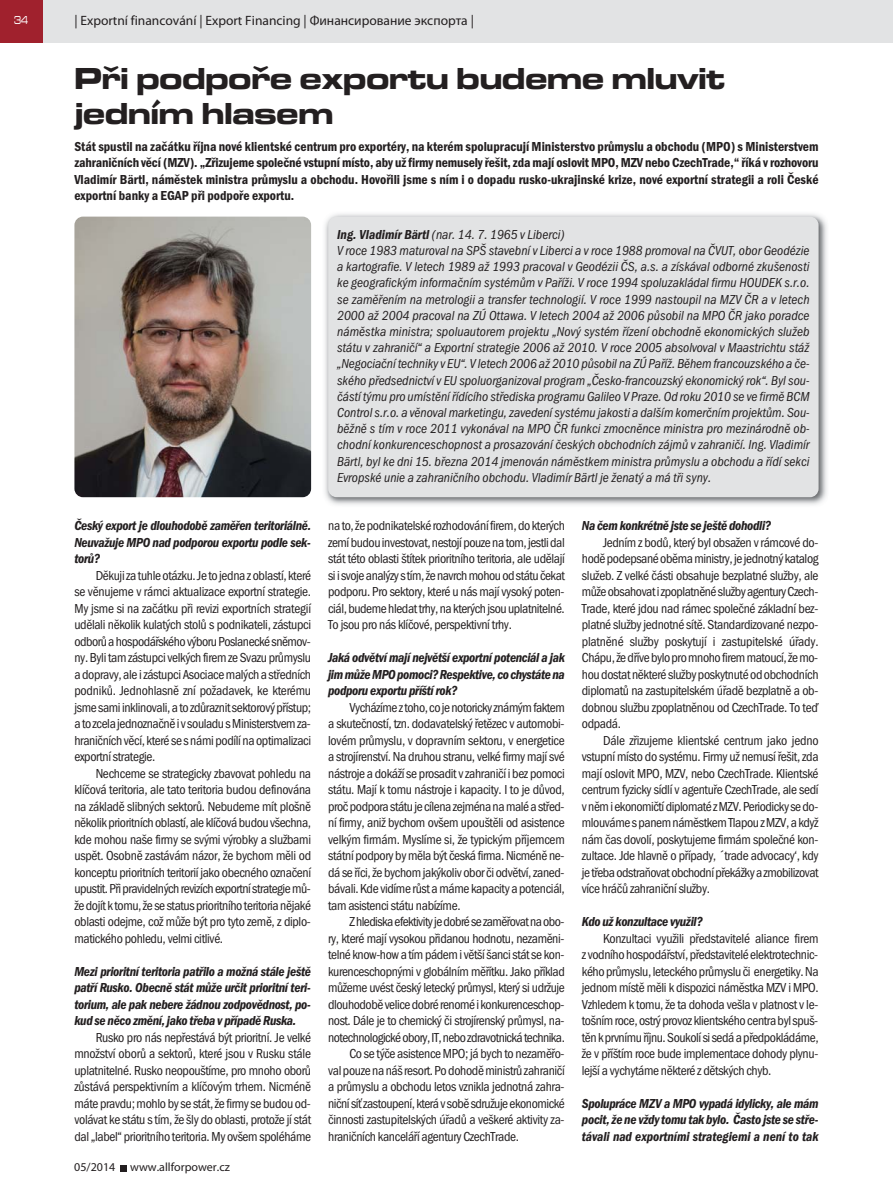
<style>
.page{position:relative;width:893px;height:1191px;background:#fff}
.page>*{position:absolute;margin:0;border:0;box-sizing:border-box;transform-origin:0 0}
.t1{font:700 expanded 31.5px/34.5px "Microgramma DOT";color:#231f20}
.t2{font:13.5px/16.5px "Franklin Got Itc TOT Boo Con";letter-spacing:-.025em;color:#231f20;text-align:justify}
.t3{font:13.5px/16.2px "Franklin Got Itc TOT Boo Con Ita";color:#231f20}
.t4{font:13.5px/16.5px "Franklin Got Itc TOT Dem Con Ita";letter-spacing:-.025em;color:#231f20;text-align:justify}
.t5{font:13.5px/16.5px "Franklin Got Itc TOT Dem Con";color:#231f20;text-align:justify}
.t6{font:13.5px "Myriad Pro";color:#231f20}
.t7{font:12px "Myriad Pro";color:#231f20}
.t8{font:500 expanded 12px "Microgramma DOT";color:#fff;scale:.7 1}
.s1{font-family:"Franklin Got Itc TOT Dem Con Ita"}
</style>
<div class="page">
<div style="left:43px;top:0;width:850px;height:43px;background:#e2e3e4"></div>
<div style="left:0;top:0;width:43px;height:43px;background:#a0212d"></div>
<svg style="left:120px;top:1165px;width:6px;height:6px"></svg>
<img style="left:74px;top:217px;width:237px;height:280px;border-radius:9px">
<img style="left:325px;top:214px;width:502px;height:291px">
<div style="left:328px;top:217px;width:491px;height:280px;background:#e2e3e4;border-radius:9px"></div>
<p class="t8" style="left:14px;top:13px;width:21px">34</p>
<p class="t6" style="left:74px;top:15px;width:401px">| Exportní financování | Export Financing | Финансирование экспорта |</p>
<h1 class="t1" style="left:74px;top:65px;width:652px">Při podpoře exportu budeme mluvit jedním hlasem</h1>
<p class="t5" style="left:74px;top:139px;width:746px">Stát spustil na začátku října nové klientské centrum pro exportéry, na kterém spolupracují Ministerstvo průmyslu a obchodu (MPO) s Ministerstvem zahraničních věcí (MZV). „Zřizujeme společné vstupní místo, aby už firmy nemusely řešit, zda mají oslovit MPO, MZV nebo CzechTrade,“ říká v rozhovoru Vladimír Bärtl, náměstek ministra průmyslu a obchodu. Hovořili jsme s ním i o dopadu rusko-ukrajinské krize, nové exportní strategii a roli České exportní banky a EGAP při podpoře exportu.</p>
<p class="t3" style="left:337px;top:227px;width:474px"><span class="s1">Ing. Vladimír Bärtl</span> (nar. 14. 7. 1965 v Liberci)<br>V roce 1983 maturoval na SPŠ stavební v Liberci a v roce 1988 promoval na ČVUT, obor Geodézie a kartografie. V letech 1989 až 1993 pracoval v Geodézii ČS, a.s. a získával odborné zkušenosti ke geografickým informačním systémům v Paříži. V roce 1994 spoluzakládal firmu HOUDEK s.r.o. se zaměřením na metrologii a transfer technologií. V roce 1999 nastoupil na MZV ČR a v letech 2000 až 2004 pracoval na ZÚ Ottawa. V letech 2004 až 2006 působil na MPO ČR jako poradce náměstka ministra; spoluautorem projektu „Nový systém řízení obchodně ekonomických služeb státu v zahraničí“ a Exportní strategie 2006 až 2010. V roce 2005 absolvoval v Maastrichtu stáž „Negociační techniky v EU“. V letech 2006 až 2010 působil na ZÚ Paříž. Během francouzského a če&shy;ského předsednictví v EU spoluorganizoval program „Česko-francouzský ekonomický rok“. Byl sou&shy;částí týmu pro umístění řídícího střediska programu Galileo V Praze. Od roku 2010 se ve firmě BCM Control s.r.o. a věnoval marketingu, zavedení systému jakosti a dalším komerčním projektům. Sou&shy;běžně s tím v roce 2011 vykonával na MPO ČR funkci zmocněnce ministra pro mezinárodně ob&shy;chodní konkurenceschopnost a prosazování českých obchodních zájmů v zahraničí. Ing. Vladimír Bärtl, byl ke dni 15. března 2014 jmenován náměstkem ministra průmyslu a obchodu a řídí sekci Evropské unie a zahraničního obchodu. Vladimír Bärtl je ženatý a má tři syny.</p>
<p class="t4" style="left:74px;top:518px;width:238px">Český export je dlouhodobě zaměřen teritoriálně.<br>Neuvažuje MPO nad podporou exportu podle sek&shy;torů?</p>
<p class="t2" style="left:74px;top:568px;width:238px;text-indent:21px">Děkuji za tuhle otázku. Je to jedna z oblastí, které se věnujeme v rámci aktualizace exportní strategie.<br>My jsme si na začátku při revizi exportních strategií udělali několik kulatých stolů s podnikateli, zástupci odborů a hospodářského výboru Poslanecké sněmov&shy;ny. Byli tam zástupci velkých firem ze Svazu průmyslu a dopravy, ale i zástupci Asociace malých a středních podniků. Jednohlasně zní požadavek, ke kterému jsme sami inklinovali, a to zdůraznit sektorový přístup; a to zcela jednoznačně i v souladu s Ministerstvem za&shy;hraničních věcí, které se s námi podílí na optimalizaci exportní strategie.</p>
<p class="t2" style="left:74px;top:766px;width:238px;text-indent:21px">Nechceme se strategicky zbavovat pohledu na klíčová teritoria, ale tato teritoria budou definována na základě slibných sektorů. Nebudeme mít plošně několik prioritních oblastí, ale klíčová budou všechna, kde mohou naše firmy se svými výrobky a službami uspět. Osobně zastávám názor, že bychom měli od konceptu prioritních teritorií jako obecného označení upustit. Při pravidelných revizích exportní strategie mů&shy;že dojít k tomu, že se status prioritního teritoria nějaké oblasti odejme, což může být pro tyto země, z diplo&shy;matického pohledu, velmi citlivé.</p>
<p class="t4" style="left:74px;top:964px;width:238px">Mezi prioritní teritoria patřilo a možná stále ještě patří Rusko. Obecně stát může určit prioritní teri&shy;torium, ale pak nebere žádnou zodpovědnost, po&shy;kud se něco změní, jako třeba v případě Ruska.</p>
<p class="t2" style="left:74px;top:1030px;width:238px;text-indent:21px">Rusko pro nás nepřestává být prioritní. Je velké množství oborů a sektorů, které jsou v Rusku stále uplatnitelné. Rusko neopouštíme, pro mnoho oborů zůstává perspektivním a klíčovým trhem. Nicméně máte pravdu; mohlo by se stát, že firmy se budou od&shy;volávat ke státu s tím, že šly do oblasti, protože jí stát dal „label“ prioritního teritoria. My ovšem spoléháme</p>
<p class="t7" style="left:74px;top:1162px;width:157px">05/2014 www.allforpower.cz</p>
<p class="t2" style="left:328px;top:519px;width:238px">na to, že podnikatelské rozhodování firem, do kterých zemí budou investovat, nestojí pouze na tom, jestli dal stát této oblasti štítek prioritního teritoria, ale udělají si i svoje analýzy s tím, že navrch mohou od státu čekat podporu. Pro sektory, které u nás mají vysoký poten&shy;ciál, budeme hledat trhy, na kterých jsou uplatnitelné.<br>To jsou pro nás klíčové, perspektivní trhy.</p>
<p class="t4" style="left:328px;top:650px;width:238px">Jaká odvětví mají největší exportní potenciál a jak jim může MPO pomoci? Respektive, co chystáte na podporu exportu příští rok?</p>
<p class="t2" style="left:328px;top:700px;width:238px;text-indent:21px">Vycházíme z toho, co je notoricky známým faktem a skutečností, tzn. dodavatelský řetězec v automobi&shy;lovém průmyslu, v dopravním sektoru, v energetice a strojírenství. Na druhou stranu, velké firmy mají své nástroje a dokáží se prosadit v zahraničí i bez pomoci státu. Mají k tomu nástroje i kapacity. I to je důvod, proč podpora státu je cílena zejména na malé a střed&shy;ní firmy, aniž bychom ovšem upouštěli od asistence velkým firmám. Myslíme si, že typickým příjemcem státní podpory by měla být česká firma. Nicméně ne&shy;dá se říci, že bychom jakýkoliv obor či odvětví, zaned&shy;bávali. Kde vidíme růst a máme kapacity a potenciál, tam asistenci státu nabízíme.</p>
<p class="t2" style="left:349px;top:915px;width:216px">Zhlediska efektivity je dobré se zaměřovat na obo-</p>
<p class="t2" style="left:328px;top:931px;width:238px">ry, které mají vysokou přidanou hodnotu, nezaměni-</p>
<p class="t2" style="left:328px;top:948px;width:238px">telné know-how a tím pádem i větší šanci stát se kon-</p>
<p class="t2" style="left:328px;top:964px;width:238px">kurenceschopnými v globálním měřítku. Jako příklad</p>
<p class="t2" style="left:328px;top:981px;width:238px">můžeme uvést český letecký průmysl, který si udržuje</p>
<p class="t2" style="left:328px;top:997px;width:238px">dlouhodobě velice dobré renomé i konkurenceschop-</p>
<p class="t2" style="left:328px;top:1014px;width:238px">nost. Dále je to chemický či strojírenský průmysl, na-</p>
<p class="t2" style="left:328px;top:1030px;width:238px">notechnologické obory, IT, nebo zdravotnická technika.</p>
<p class="t2" style="left:349px;top:1047px;width:217px">Co se týče asistence MPO; já bych to nezaměřo-</p>
<p class="t2" style="left:328px;top:1063px;width:238px">val pouze na náš resort. Po dohodě ministrů zahraničí</p>
<p class="t2" style="left:328px;top:1080px;width:238px">a průmyslu a obchodu letos vznikla jednotná zahra-</p>
<p class="t2" style="left:328px;top:1096px;width:238px">niční síť zastoupení, která v sobě sdružuje ekonomické</p>
<p class="t2" style="left:328px;top:1113px;width:238px">činnosti zastupitelských úřadů a veškeré aktivity za-</p>
<p class="t2" style="left:328px;top:1129px;width:192px">hraničních kanceláří agentury CzechTrade.</p>
<p class="t4" style="left:582px;top:518px;width:191px">Na čem konkrétně jste se ještě dohodli?</p>
<p class="t2" style="left:582px;top:535px;width:238px;text-indent:21px">Jedním z bodů, který byl obsažen v rámcové do&shy;hodě podepsané oběma ministry, je jednotný katalog služeb. Z velké části obsahuje bezplatné služby, ale může obsahovat i zpoplatněné služby agentury Czech-Trade, které jdou nad rámec společné základní bez&shy;platné služby jednotné sítě. Standardizované nezpo&shy;platněné služby poskytují i zastupitelské úřady.<br>Chápu, že dříve bylo pro mnoho firem matoucí, že mo&shy;hou dostat některé služby poskytnuté od obchodních diplomatů na zastupitelském úřadě bezplatně a ob&shy;dobnou službu zpoplatněnou od CzechTrade. To teď odpadá.</p>
<p class="t2" style="left:582px;top:733px;width:238px;text-indent:21px">Dále zřizujeme klientské centrum jako jedno vstupní místo do systému. Firmy už nemusí řešit, zda mají oslovit MPO, MZV, nebo CzechTrade. Klientské centrum fyzicky sídlí v agentuře CzechTrade, ale sedí v něm i ekonomičtí diplomaté z MZV. Periodicky se do&shy;mlouváme s panem náměstkem Tlapou z MZV, a když nám čas dovolí, poskytujeme firmám společné kon&shy;zultace. Jde hlavně o případy‚ ´trade advocacy‘, kdy je třeba odstraňovat obchodní překážky a zmobilizovat více hráčů zahraniční služby.</p>
<p class="t4" style="left:582px;top:914px;width:122px">Kdo už konzultace využil?</p>
<p class="t2" style="left:582px;top:931px;width:238px;text-indent:21px">Konzultaci využili představitelé aliance firem z vodního hospodářství, představitelé elektrotechnic&shy;kého průmyslu, leteckého průmyslu či energetiky. Na jednom místě měli k dispozici náměstka MZV i MPO.<br>Vzhledem k tomu, že ta dohoda vešla v platnost v le&shy;tošním roce, ostrý provoz klientského centra byl spuš&shy;těn k prvnímu říjnu. Soukolí si sedá a předpokládáme, že v příštím roce bude implementace dohody plynu&shy;lejší a vychytáme některé z dětských chyb.</p>
<p class="t4" style="left:582px;top:1096px;width:238px">Spolupráce MZV a MPO vypadá idylicky, ale mám pocit, že ne vždy tomu tak bylo. Často jste se stře&shy;távali nad exportními strategiemi a není to tak</p>
</div>
